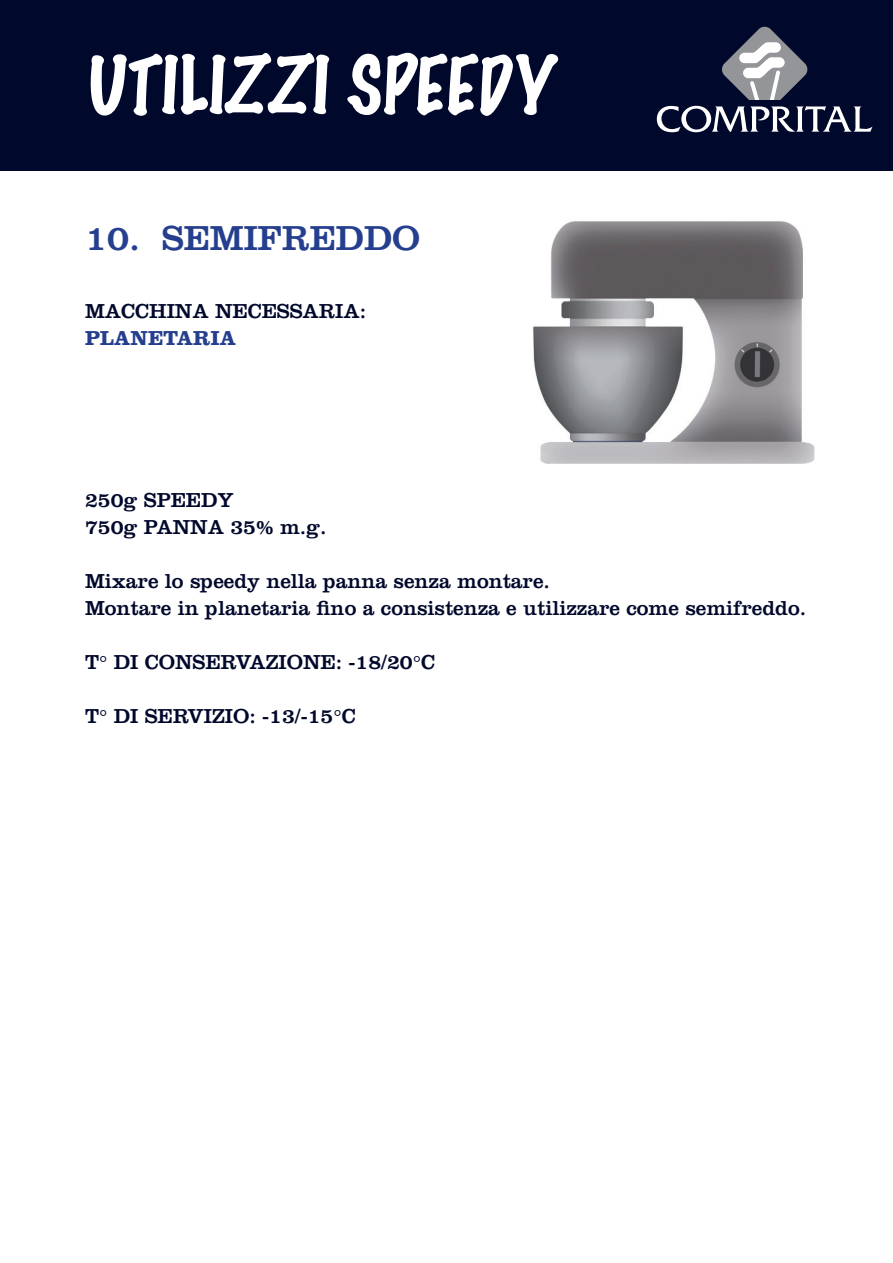
<style>
.page{position:relative;width:893px;height:1263px;background:#fff}
.page>*{position:absolute;margin:0;border:0;box-sizing:border-box;transform-origin:0 0}
.t1{font:100 72px "Marker Felt";color:#fff}
.t2{font:36px "Clarendon";color:#253f8e}
.t3{font:21px/27px "Clarendon";color:#00082b}
.t4{font:700 21px "Clarendon";color:#253f8e}
</style>
<div class="page">
<div style="left:1px;top:0;width:892px;height:170px;background:#00082b"></div>
<svg style="left:657px;top:106px;width:215px;height:26px"></svg>
<svg style="left:722px;top:26px;width:86px;height:74px"></svg>
<img style="left:533px;top:221px;width:282px;height:243px">
<h1 class="t1" style="left:86px;top:29px;width:469px">UTILIZZI SPEEDY</h1>
<h2 class="t2" style="left:85px;top:216px;width:336px">10. SEMIFREDDO</h2>
<p class="t3" style="left:85px;top:297px;width:283px">MACCHINA NECESSARIA:</p>
<p class="t4" style="left:85px;top:325px;width:153px">PLANETARIA</p>
<p class="t3" style="left:85px;top:486px;width:243px">250g SPEEDY<br>750g PANNA 35% m.g.</p>
<p class="t3" style="left:85px;top:567px;width:722px">Mixare lo speedy nella panna senza montare.<br>Montare in planetaria fino a consistenza e utilizzare come semifreddo.</p>
<p class="t3" style="left:85px;top:648px;width:352px">T° DI CONSERVAZIONE: -18/20°C</p>
<p class="t3" style="left:85px;top:702px;width:272px">T° DI SERVIZIO: -13/-15°C</p>
</div>
